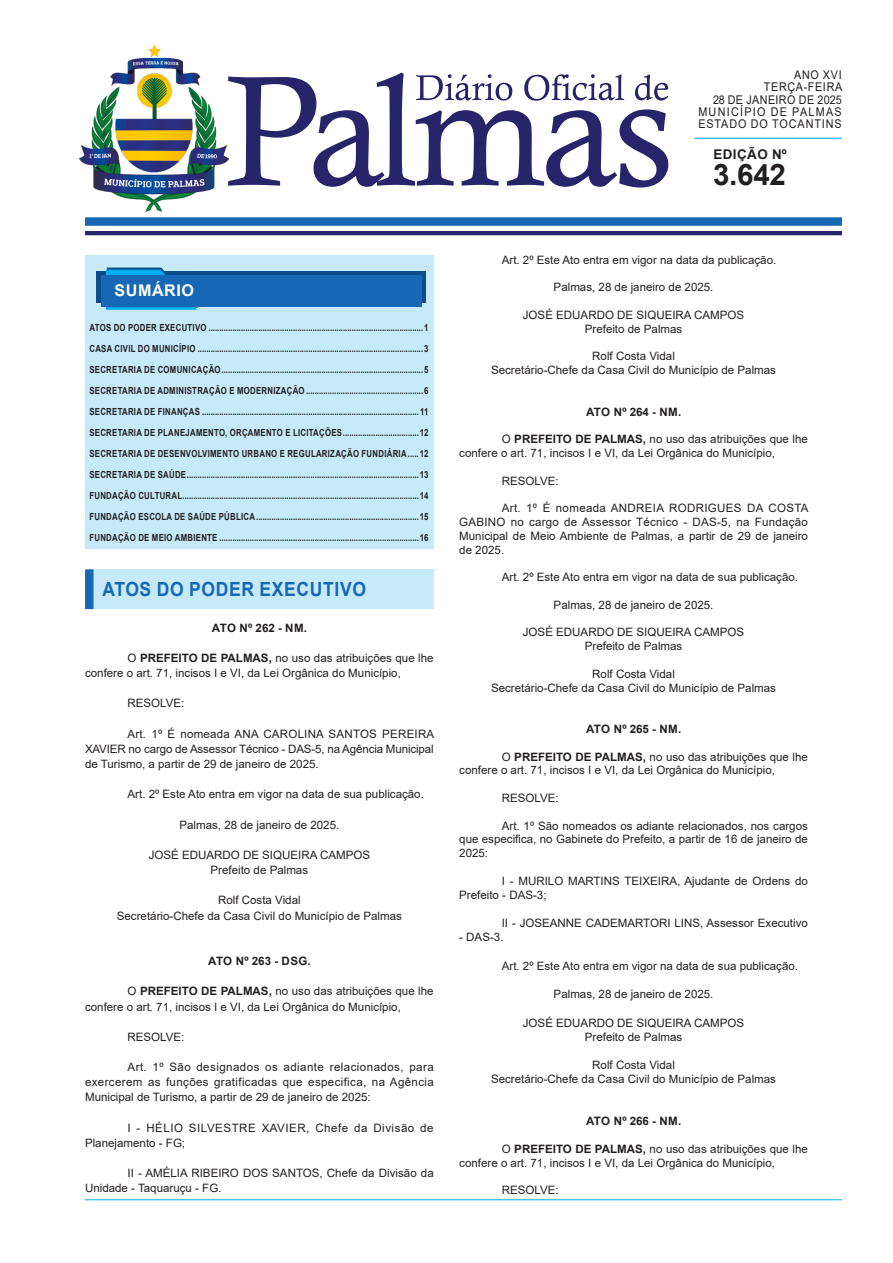
<style>
.page{position:relative;width:893px;height:1263px;background:#fff}
.page>*{position:absolute;margin:0;border:0;box-sizing:border-box;transform-origin:0 0}
.t1{font:700 29.55px "Arial";color:#231f20}
.t2{font:700 19.5px "Arial";letter-spacing:.035em;color:#1768b4;scale:.9 1}
.t3{font:700 16.2px "Arial";letter-spacing:.035em;color:#fff}
.t4{font:700 13.35px "Arial";letter-spacing:.035em;color:#231f20}
.t5{font:12px/12.3px "Arial";letter-spacing:.065em;color:#231f20;text-align:right;scale:.9 1}
.t6{font:11.55px/13.8px "Arial";color:#231f20;text-align:center}
.t7{font:700 11.55px "Arial";letter-spacing:.015em;color:#231f20}
.t8{font:11.55px/15.1px "Arial";letter-spacing:.045em;color:#231f20}
.t9{font:700 9.75px/21px "Arial";letter-spacing:.035em;color:#231f20;text-align:justify;scale:.8 1}
.s1{font-weight:700}
</style>
<div class="page">
<div style="left:85px;top:255px;width:349px;height:294px;background:#c6eafa"></div>
<div style="left:85px;top:217px;width:757px;height:9px;background:#1768b4"></div>
<hr style="left:85px;top:231px;width:757px;height:4px;background:#28246a">
<hr style="left:694px;top:138px;width:148px;height:1px;background:#00aeef">
<svg style="left:229px;top:73px;width:439px;height:115px"></svg>
<svg style="left:96px;top:272px;width:329px;height:31px"></svg>
<svg style="left:106px;top:268px;width:92px;height:42px"></svg>
<div style="left:101px;top:276px;width:321px;height:31px;background:#1768b4"></div>
<hr style="left:85px;top:1199px;width:757px;height:1px;background:#00aeef">
<img style="left:80px;top:46px;width:149px;height:166px">
<div style="left:89px;top:569px;width:349px;height:40px;background:#c6eafa"></div>
<div style="left:85px;top:569px;width:9px;height:40px;background:#1768b4"></div>
<div style="left:434px;top:569px;width:8px;height:40px;background:#fff"></div>
<p class="t5" style="left:698px;top:69px;width:161px">ANO XVI<br>TERÇA-FEIRA<br>28 DE JANEIRO DE 2025<br>MUNICÍPIO DE PALMAS<br>ESTADO DO TOCANTINS</p>
<h1 class="t1" style="left:713px;top:154px;width:74px">3.642</h1>
<p class="t4" style="left:713px;top:145px;width:75px">EDIÇÃO Nº</p>
<h3 class="t3" style="left:114px;top:279px;width:81px">SUMÁRIO</h3>
<p class="t9" style="left:89px;top:317px;width:425px">ATOS DO PODER EXECUTIVO ...................................................................................................1<br>CASA CIVIL DO MUNICÍPIO ........................................................................................................3<br>SECRETARIA DE COMUNICAÇÃO.............................................................................................5<br>SECRETARIA DE ADMINISTRAÇÃO E MODERNIZAÇÃO ......................................................6<br>SECRETARIA DE FINANÇAS .................................................................................................... 11<br>SECRETARIA DE PLANEJAMENTO, ORÇAMENTO E LICITAÇÕES...................................12<br>SECRETARIA DE DESENVOLVIMENTO URBANO E REGULARIZAÇÃO FUNDIÁRIA .....12<br>SECRETARIA DE SAÚDE...........................................................................................................13<br>FUNDAÇÃO CULTURAL.............................................................................................................14<br>FUNDAÇÃO ESCOLA DE SAÚDE PÚBLICA...........................................................................15<br>FUNDAÇÃO DE MEIO AMBIENTE ............................................................................................16</p>
<h2 class="t2" style="left:102px;top:576px;width:294px">ATOS DO PODER EXECUTIVO</h2>
<p class="t7" style="left:212px;top:619px;width:97px">ATO Nº 262 - NM.</p>
<p class="t6" style="left:85px;top:650px;width:350px;line-height:15.1px;text-align:left;text-indent:43px">O <span class="s1">PREFEITO DE PALMAS,</span> no uso das atribuições que lhe confere o art. 71, incisos I e VI, da Lei Orgânica do Município,</p>
<p class="t6" style="left:128px;top:696px;width:58px">RESOLVE:</p>
<p class="t6" style="left:85px;top:726px;width:351px;line-height:15.1px;text-align:justify;text-indent:43px">Art. 1º É nomeada ANA CAROLINA SANTOS PEREIRA XAVIER no cargo de Assessor Técnico - DAS-5, na Agência Municipal de Turismo, a partir de 29 de janeiro de 2025.</p>
<p class="t6" style="left:128px;top:787px;width:298px">Art. 2º Este Ato entra em vigor na data de sua publicação.</p>
<p class="t6" style="left:179px;top:818px;width:161px">Palmas, 28 de janeiro de 2025.</p>
<p class="t6" style="left:149px;top:847px;width:223px;line-height:15.1px">JOSÉ EDUARDO DE SIQUEIRA CAMPOS<br>Prefeito de Palmas</p>
<p class="t6" style="left:117px;top:893px;width:286px;line-height:15.1px">Rolf Costa Vidal<br>Secretário-Chefe da Casa Civil do Município de Palmas</p>
<p class="t7" style="left:208px;top:953px;width:104px">ATO Nº 263 - DSG.</p>
<p class="t6" style="left:85px;top:984px;width:350px;line-height:15.1px;text-align:left;text-indent:43px">O <span class="s1">PREFEITO DE PALMAS,</span> no uso das atribuições que lhe confere o art. 71, incisos I e VI, da Lei Orgânica do Município,</p>
<p class="t6" style="left:128px;top:1030px;width:58px">RESOLVE:</p>
<p class="t6" style="left:85px;top:1059px;width:350px;line-height:15.1px;text-align:justify;text-indent:43px">Art. 1º São designados os adiante relacionados, para exercerem as funções gratificadas que especifica, na Agência Municipal de Turismo, a partir de 29 de janeiro de 2025:</p>
<p class="t8" style="left:85px;top:1120px;width:350px;text-indent:43px">I - HÉLIO SILVESTRE XAVIER, Chefe da Divisão de<br>Planejamento - FG;</p>
<p class="t6" style="left:85px;top:1165px;width:350px;line-height:15.1px;text-align:left;text-indent:43px">II - AMÉLIA RIBEIRO DOS SANTOS, Chefe da Divisão da<br>Unidade - Taquaruçu - FG.</p>
<p class="t6" style="left:502px;top:253px;width:276px">Art. 2º Este Ato entra em vigor na data da publicação.</p>
<p class="t6" style="left:554px;top:280px;width:161px">Palmas, 28 de janeiro de 2025.</p>
<p class="t6" style="left:523px;top:308px;width:223px">JOSÉ EDUARDO DE SIQUEIRA CAMPOS<br>Prefeito de Palmas</p>
<p class="t6" style="left:491px;top:349px;width:286px">Rolf Costa Vidal<br>Secretário-Chefe da Casa Civil do Município de Palmas</p>
<p class="t7" style="left:586px;top:403px;width:97px">ATO Nº 264 - NM.</p>
<p class="t6" style="left:459px;top:432px;width:350px;text-align:left;text-indent:43px">O <span class="s1">PREFEITO DE PALMAS,</span> no uso das atribuições que lhe confere o art. 71, incisos I e VI, da Lei Orgânica do Município,</p>
<p class="t6" style="left:502px;top:474px;width:58px">RESOLVE:</p>
<p class="t6" style="left:459px;top:501px;width:351px;text-align:justify;text-indent:43px">Art. 1º É nomeada ANDREIA RODRIGUES DA COSTA GABINO no cargo de Assessor Técnico - DAS-5, na Fundação Municipal de Meio Ambiente de Palmas, a partir de 29 de janeiro de 2025.</p>
<p class="t6" style="left:502px;top:570px;width:298px">Art. 2º Este Ato entra em vigor na data de sua publicação.</p>
<p class="t6" style="left:554px;top:598px;width:161px">Palmas, 28 de janeiro de 2025.</p>
<p class="t6" style="left:523px;top:625px;width:223px">JOSÉ EDUARDO DE SIQUEIRA CAMPOS<br>Prefeito de Palmas</p>
<p class="t6" style="left:491px;top:667px;width:286px">Rolf Costa Vidal<br>Secretário-Chefe da Casa Civil do Município de Palmas</p>
<p class="t7" style="left:586px;top:721px;width:97px">ATO Nº 265 - NM.</p>
<p class="t6" style="left:459px;top:750px;width:350px;text-align:left;text-indent:43px">O <span class="s1">PREFEITO DE PALMAS,</span> no uso das atribuições que lhe confere o art. 71, incisos I e VI, da Lei Orgânica do Município,</p>
<p class="t6" style="left:502px;top:791px;width:58px">RESOLVE:</p>
<p class="t6" style="left:459px;top:819px;width:350px;text-align:justify;text-indent:43px">Art. 1º São nomeados os adiante relacionados, nos cargos que especifica, no Gabinete do Prefeito, a partir de 16 de janeiro de 2025:</p>
<p class="t6" style="left:459px;top:874px;width:350px;text-align:left;text-indent:43px">I - MURILO MARTINS TEIXEIRA, Ajudante de Ordens do<br>Prefeito - DAS-3;</p>
<p class="t6" style="left:502px;top:916px;width:308px">II - JOSEANNE CADEMARTORI LINS, Assessor Executivo</p>
<p class="t6" style="left:459px;top:930px;width:46px">- DAS-3.</p>
<p class="t6" style="left:502px;top:959px;width:298px">Art. 2º Este Ato entra em vigor na data de sua publicação.</p>
<p class="t6" style="left:554px;top:987px;width:161px">Palmas, 28 de janeiro de 2025.</p>
<p class="t6" style="left:523px;top:1016px;width:223px">JOSÉ EDUARDO DE SIQUEIRA CAMPOS<br>Prefeito de Palmas</p>
<p class="t6" style="left:491px;top:1058px;width:286px">Rolf Costa Vidal<br>Secretário-Chefe da Casa Civil do Município de Palmas</p>
<p class="t7" style="left:586px;top:1112px;width:97px">ATO Nº 266 - NM.</p>
<p class="t6" style="left:459px;top:1141px;width:350px;text-align:left;text-indent:43px">O <span class="s1">PREFEITO DE PALMAS,</span> no uso das atribuições que lhe confere o art. 71, incisos I e VI, da Lei Orgânica do Município,</p>
<p class="t6" style="left:502px;top:1183px;width:58px">RESOLVE:</p>
</div>
